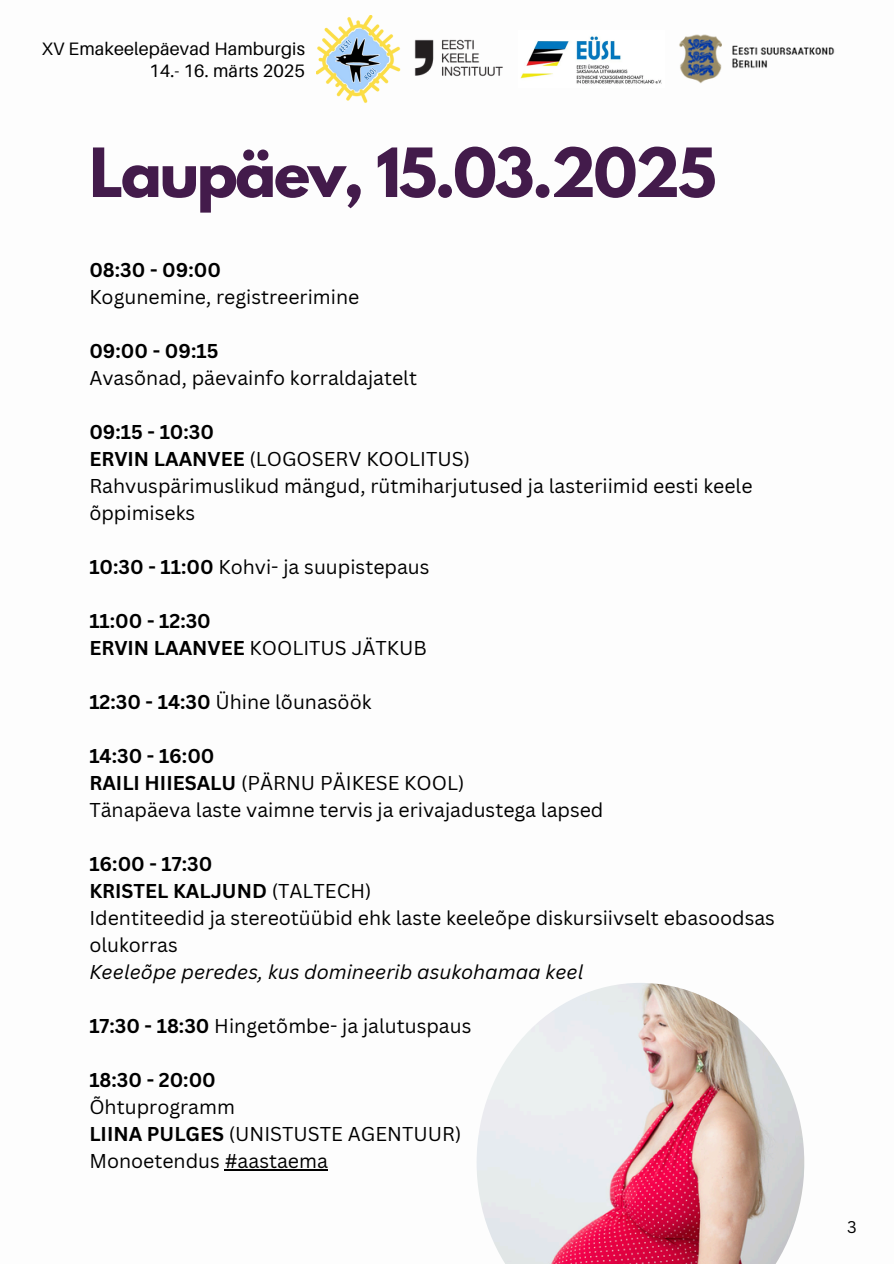
<style>
.page{position:relative;width:894px;height:1264px;background:#fff}
.page>*{position:absolute;margin:0;border:0;box-sizing:border-box;transform-origin:0 0}
.t1{font:700 60px "League Spartan";letter-spacing:-.04em;color:#431b4b}
.t2{font:19.5px/27px "Canva Sans";color:#000}
.t3{font:700 19.5px/27px "Canva Sans";color:#000}
.t4{font:18px/22.5px "Aileron";letter-spacing:.01em;color:#000;text-align:right}
.t5{font:16.5px "Canva Sans";color:#000}
.s1{font-weight:700}
.s2{font-weight:400}
.s3{font-style:italic}
</style>
<div class="page">
<img style="left:316px;top:16px;width:84px;height:87px">
<img style="left:414px;top:39px;width:89px;height:38px">
<img style="left:520px;top:36px;width:142px;height:48px">
<img style="left:679px;top:34px;width:156px;height:50px">
<img style="left:476px;top:983px;width:328px;height:280px">
<hr style="left:225px;top:1169px;width:103px;height:1px;background:#000">
<h3 class="t4" style="left:42px;top:37px;width:265px">XV Emakeelepäevad Hamburgis<br>14.- 16. märts 2025</h3>
<h3 class="t1" style="left:89px;top:143px;width:628px">Laupäev, 15.03.2025</h3>
<p class="t2" style="left:89px;top:256px;width:271px"><span class="s1">08:30 - 09:00<br></span>Kogunemine, registreerimine</p>
<p class="t2" style="left:89px;top:337px;width:329px"><span class="s1">09:00 - 09:15<br></span>Avasõnad, päevainfo korraldajatelt</p>
<p class="t2" style="left:89px;top:418px;width:664px"><span class="s1">09:15 - 10:30<br>ERVIN LAANVEE</span> (LOGOSERV KOOLITUS)<br>Rahvuspärimuslikud mängud, rütmiharjutused ja lasteriimid eesti keele õppimiseks</p>
<p class="t2" style="left:89px;top:553px;width:341px"><span class="s1">10:30 - 11:00</span> Kohvi- ja suupistepaus</p>
<h1 class="t3" style="left:89px;top:607px;width:339px">11:00 - 12:30<br>ERVIN LAANVEE <span class="s2">KOOLITUS JÄTKUB</span></h1>
<h3 class="t2" style="left:89px;top:688px;width:283px"><span class="s1">12:30 - 14:30</span> Ühine lõunasöök</h3>
<h3 class="t2" style="left:89px;top:742px;width:515px"><span class="s1">14:30 - 16:00<br>RAILI HIIESALU</span> (PÄRNU PÄIKESE KOOL)<br>Tänapäeva laste vaimne tervis ja erivajadustega lapsed</h3>
<h3 class="t2" style="left:89px;top:850px;width:687px"><span class="s1">16:00 - 17:30<br>KRISTEL KALJUND</span> (TALTECH)<br>Identiteedid ja stereotüübid ehk laste keeleõpe diskursiivselt ebasoodsas olukorras<br><span class="s3">Keeleõpe peredes, kus domineerib asukohamaa keel</span></h3>
<h3 class="t2" style="left:89px;top:1012px;width:383px"><span class="s1">17:30 - 18:30</span> Hingetõmbe- ja jalutuspaus</h3>
<h2 class="t2" style="left:89px;top:1066px;width:373px"><span class="s1">18:30 - 20:00<br></span>Õhtuprogramm<br><span class="s1">LIINA PULGES</span> (UNISTUSTE AGENTUUR)<br>Monoetendus #aastaema</h2>
<p class="t5" style="left:846px;top:1215px;width:11px">3</p>
</div>
